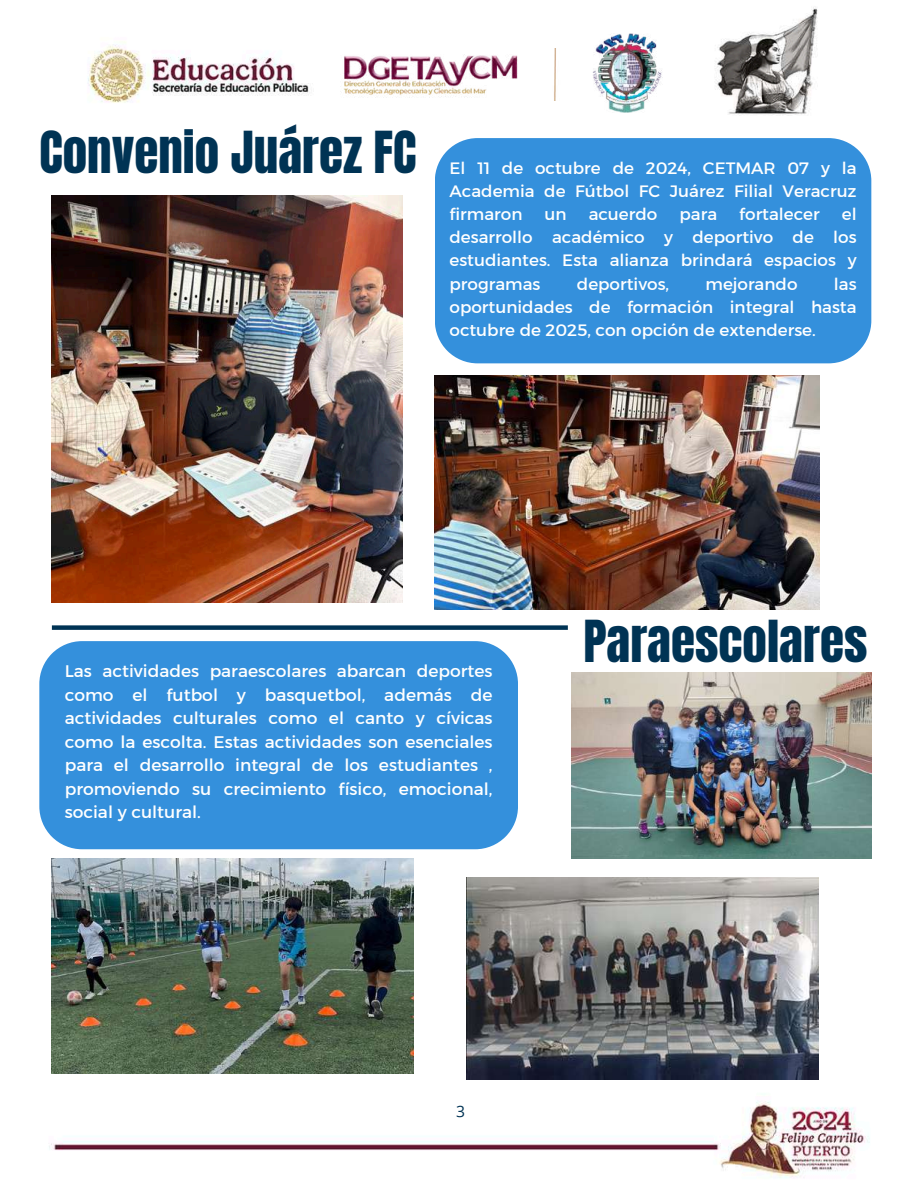
<style>
.page{position:relative;width:918px;height:1188px;background:#fff}
.page>*{position:absolute;margin:0;border:0;box-sizing:border-box;transform-origin:0 0}
.t1{font:49.2px "Anton";color:#003354}
.t2{font:17.1px/23.5px "Kief Montaser Regular";color:#fff;text-align:justify}
.t3{font:16.8px/23.1px "Kief Montaser Regular";color:#fff;text-align:justify}
.t4{font:15.75px "Open Sans";color:#003354}
</style>
<div class="page">
<img style="left:49px;top:1079px;width:821px;height:99px">
<div style="left:39px;top:641px;width:479px;height:208px;background:#3490dc"></div>
<img style="left:88px;top:33px;width:548px;height:70px">
<img style="left:715px;top:7px;width:103px;height:109px">
<img style="left:328px;top:48px;width:234px;height:52px">
<img style="left:588px;top:34px;width:75px;height:79px">
<div style="left:435px;top:138px;width:436px;height:225px;background:#3490dc"></div>
<img style="left:52px;top:196px;width:351px;height:406px">
<img style="left:435px;top:375px;width:385px;height:234px">
<img style="left:467px;top:878px;width:352px;height:201px">
<img style="left:52px;top:859px;width:361px;height:215px">
<img style="left:572px;top:673px;width:299px;height:186px">
<div style="left:52px;top:625px;width:516px;height:5px;background:#003354"></div>
<h1 class="t1" style="left:39px;top:117px;width:379px">Convenio Juárez FC</h1>
<p class="t3" style="left:450px;top:157px;width:409px">El 11 de octubre de 2024, CETMAR 07 y la Academia de Fútbol FC Juárez Filial Veracruz firmaron</p>
<p class="t3" style="left:545px;top:203px;width:24px">un</p>
<p class="t3" style="left:589px;top:203px;width:70px">acuerdo</p>
<p class="t3" style="left:679px;top:203px;width:39px">para</p>
<p class="t3" style="left:739px;top:203px;width:82px">fortalecer</p>
<p class="t3" style="left:450px;top:203px;width:409px;text-indent:392px">el desarrollo académico y deportivo de los estudiantes. Esta alianza brindará espacios y programas</p>
<p class="t3" style="left:577px;top:272px;width:94px">deportivos,</p>
<p class="t3" style="left:706px;top:272px;width:94px">mejorando</p>
<p class="t3" style="left:450px;top:272px;width:409px;text-indent:384px">las oportunidades de formación integral hasta octubre de 2025, con opción de extenderse.</p>
<p class="t2" style="left:65px;top:659px;width:429px">Las actividades paraescolares abarcan deportes como el futbol y basquetbol, además de actividades culturales como el canto y cívicas como la escolta. Estas actividades son esenciales para el desarrollo integral de los estudiantes , promoviendo su crecimiento físico, emocional, social y cultural.</p>
<h1 class="t1" style="left:583px;top:606px;width:286px">Paraescolares</h1>
<p class="t4" style="left:456px;top:1101px;width:10px">3</p>
</div>
